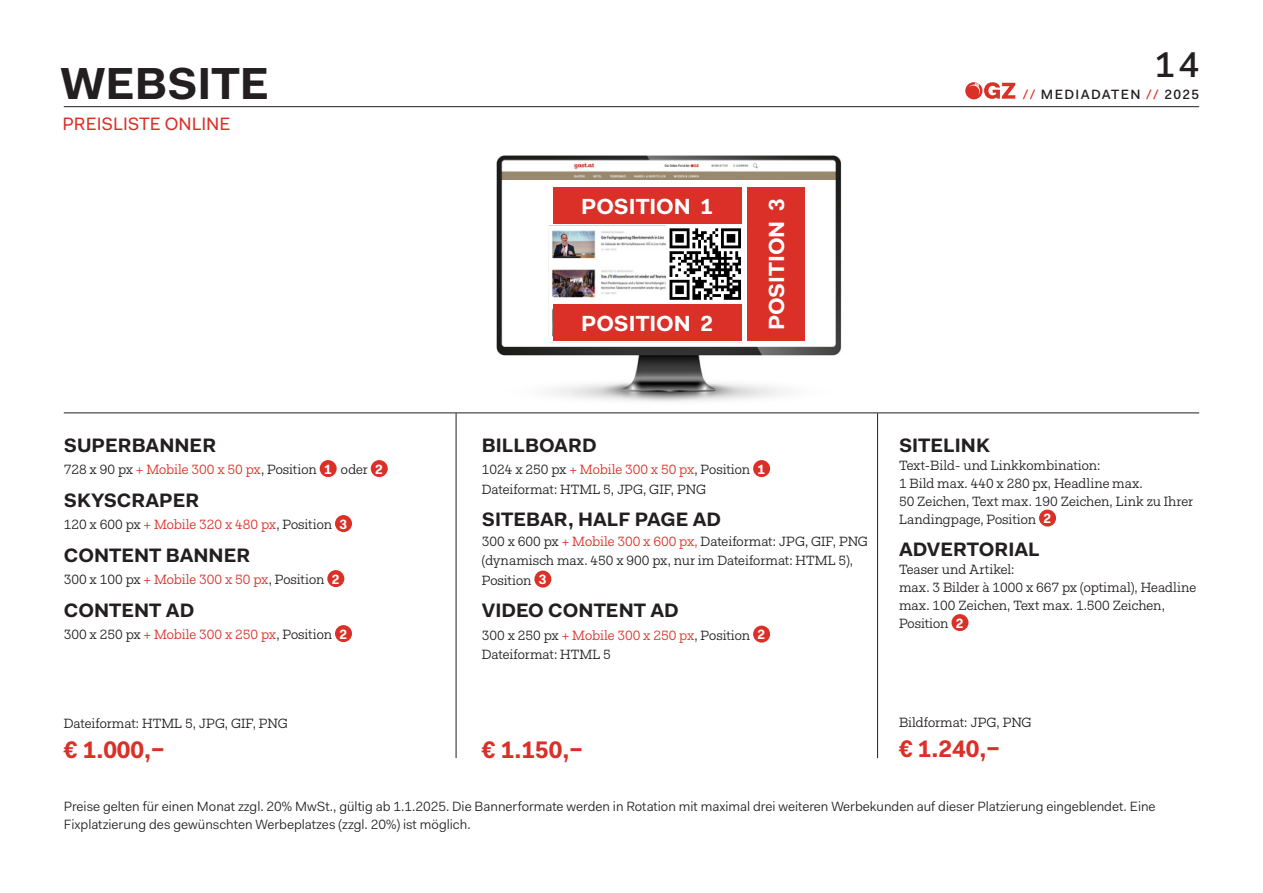
<style>
.page{position:relative;width:1263px;height:893px;background:#fff}
.page>*{position:absolute;margin:0;border:0;box-sizing:border-box;transform-origin:0 0}
._05_Kopfzeile_unterpunkt_inhalt{font:700 45px "Fakt Pro";color:#231f20}
.t1{font:500 36px "Fakt Pro";color:#231f20}
._03_TT_klein{font:700 24px "Fakt Pro";color:#da3028}
._03_TT_Preisliste{font:700 21.9px "Fakt Pro";color:#fff}
._03_TT_Preisliste-2{font:700 19.5px "Fakt Pro";color:#231f20}
._05_Kopfzeile_blau_OHNE_Inhalt{font:18px "Fakt Pro";color:#da3028}
._02_GS_Preisliste{font:13.5px/18px "Fakt Slab Pro Blond";color:#231f20}
._02_BU{font:13.5px/18px "Fakt Pro Blond";color:#231f20}
._03_TT_klein-2{font:13.5px "Fakt Slab Pro Blond";color:#231f20}
.t2{font:500 13.5px "Fakt Pro";letter-spacing:.1em;color:#231f20}
._03_TT_Preisliste-3{font:700 13.5px "Fakt Pro";color:#fff}
.s1{color:#da3028}
</style>
<div class="page">
<hr style="left:64px;top:106px;width:1135px;height:1px;background:#231f20">
<svg style="left:965px;top:82px;width:50px;height:17px"></svg>
<img style="left:496px;top:155px;width:346px;height:247px">
<div style="left:553px;top:188px;width:188px;height:36px;background:#da3028"></div>
<div style="left:553px;top:304px;width:188px;height:37px;background:#da3028"></div>
<div style="left:747px;top:188px;width:58px;height:153px;background:#da3028"></div>
<div style="left:320px;top:460px;width:17px;height:17px;background:#da3028;border-radius:50%"></div>
<div style="left:371px;top:460px;width:17px;height:17px;background:#da3028;border-radius:50%"></div>
<div style="left:335px;top:515px;width:17px;height:17px;background:#da3028;border-radius:50%"></div>
<div style="left:327px;top:570px;width:17px;height:17px;background:#da3028;border-radius:50%"></div>
<div style="left:335px;top:625px;width:17px;height:17px;background:#da3028;border-radius:50%"></div>
<div style="left:753px;top:460px;width:17px;height:17px;background:#da3028;border-radius:50%"></div>
<div style="left:534px;top:571px;width:17px;height:17px;background:#da3028;border-radius:50%"></div>
<div style="left:753px;top:626px;width:17px;height:17px;background:#da3028;border-radius:50%"></div>
<div style="left:1039px;top:510px;width:17px;height:17px;background:#da3028;border-radius:50%"></div>
<div style="left:951px;top:614px;width:17px;height:17px;background:#da3028;border-radius:50%"></div>
<hr style="left:64px;top:412px;width:1135px;height:1px;background:#231f20">
<hr style="left:456px;top:413px;width:1px;height:345px;background:#231f20">
<hr style="left:877px;top:413px;width:1px;height:345px;background:#231f20">
<div style="left:667px;top:225px;width:77px;height:78px;background:#fff"></div>
<svg style="left:669px;top:228px;width:72px;height:72px"></svg>
<p class="_05_Kopfzeile_unterpunkt_inhalt" style="left:60px;top:53px;width:210px">WEBSITE</p>
<p class="_05_Kopfzeile_blau_OHNE_Inhalt" style="left:63px;top:111px;width:170px">PREISLISTE ONLINE</p>
<p class="_03_TT_Preisliste" style="left:581px;top:192px;width:133px">POSITION 1</p>
<p class="_03_TT_Preisliste" style="left:581px;top:309px;width:133px">POSITION 2</p>
<p class="_03_TT_Preisliste" style="left:762px;top:330px;width:133px;rotate:-90deg">POSITION 3</p>
<h2 class="t1" style="left:1155px;top:41px;width:46px">14</h2>
<p class="t2" style="left:1023px;top:85px;width:178px"><span class="s1">//</span> MEDIADATEN <span class="s1">//</span> 2025</p>
<p class="_03_TT_Preisliste-2" style="left:64px;top:432px;width:154px">SUPERBANNER</p>
<p class="_02_GS_Preisliste" style="left:64px;top:460px;width:254px">728 x 90 px <span class="s1">+ Mobile 300 x 50 px</span>, Position</p>
<p class="_03_TT_Preisliste-3" style="left:324px;top:460px;width:9px">1</p>
<p class="_02_GS_Preisliste" style="left:341px;top:460px;width:28px">oder</p>
<p class="_03_TT_Preisliste-3" style="left:375px;top:460px;width:9px">2</p>
<p class="_03_TT_Preisliste-2" style="left:64px;top:487px;width:137px">SKYSCRAPER</p>
<p class="_02_GS_Preisliste" style="left:64px;top:515px;width:270px">120 x 600 px <span class="s1">+ Mobile 320 x 480 px</span>, Position</p>
<p class="_03_TT_Preisliste-3" style="left:339px;top:515px;width:9px">3</p>
<p class="_03_TT_Preisliste-2" style="left:64px;top:542px;width:188px">CONTENT BANNER</p>
<p class="_02_GS_Preisliste" style="left:64px;top:570px;width:262px">300 x 100 px <span class="s1">+ Mobile 300 x 50 px</span>, Position</p>
<p class="_03_TT_Preisliste-3" style="left:332px;top:570px;width:9px">2</p>
<p class="_03_TT_Preisliste-2" style="left:64px;top:597px;width:132px">CONTENT AD</p>
<p class="_02_GS_Preisliste" style="left:64px;top:625px;width:270px">300 x 250 px <span class="s1">+ Mobile 300 x 250 px</span>, Position</p>
<p class="_03_TT_Preisliste-3" style="left:339px;top:625px;width:9px">2</p>
<p class="_03_TT_Preisliste-2" style="left:482px;top:432px;width:116px">BILLBOARD</p>
<p class="_02_GS_Preisliste" style="left:482px;top:460px;width:270px">1024 x 250 px <span class="s1">+ Mobile 300 x 50 px</span>, Position</p>
<p class="_03_TT_Preisliste-3" style="left:757px;top:460px;width:9px">1</p>
<p class="_02_GS_Preisliste" style="left:482px;top:480px;width:226px">Dateiformat: HTML 5, JPG, GIF, PNG</p>
<p class="_03_TT_Preisliste-2" style="left:482px;top:506px;width:241px">SITEBAR, HALF PAGE AD</p>
<p class="_02_GS_Preisliste" style="left:482px;top:531px;width:388px;line-height:19.5px">300 x 600 px <span class="s1">+ Mobile 300 x 600 px,</span> Dateiformat: JPG, GIF, PNG (dynamisch max. 450 x 900 px, nur im Dateiformat: HTML 5),<br>Position</p>
<p class="_03_TT_Preisliste-3" style="left:539px;top:570px;width:9px">3</p>
<p class="_03_TT_Preisliste-2" style="left:482px;top:597px;width:198px">VIDEO CONTENT AD</p>
<p class="_02_GS_Preisliste" style="left:482px;top:626px;width:270px">300 x 250 px <span class="s1">+ Mobile 300 x 250 px</span>, Position</p>
<p class="_03_TT_Preisliste-3" style="left:757px;top:625px;width:9px">2</p>
<p class="_03_TT_klein-2" style="left:482px;top:645px;width:130px">Dateiformat: HTML 5</p>
<p class="_03_TT_klein-2" style="left:64px;top:714px;width:226px">Dateiformat: HTML 5, JPG, GIF, PNG</p>
<p class="_03_TT_klein" style="left:64px;top:734px;width:102px">€ 1.000,–</p>
<p class="_03_TT_klein" style="left:482px;top:734px;width:102px">€ 1.150,–</p>
<p class="_03_TT_Preisliste-2" style="left:899px;top:432px;width:93px">SITELINK</p>
<p class="_02_GS_Preisliste" style="left:899px;top:456px;width:295px">Text-Bild- und Linkkombination:<br>1 Bild max. 440 x 280 px, Headline max.<br>50 Zeichen, Text max. 190 Zeichen, Link zu Ihrer Landingpage, Position</p>
<p class="_03_TT_Preisliste-3" style="left:1043px;top:509px;width:9px">2</p>
<p class="_03_TT_Preisliste-2" style="left:899px;top:536px;width:142px">ADVERTORIAL</p>
<p class="_02_GS_Preisliste" style="left:899px;top:560px;width:299px">Teaser und Artikel:<br>max. 3 Bilder à 1000 x 667 px (optimal), Headline max. 100 Zeichen, Text max. 1.500 Zeichen,<br>Position</p>
<p class="_03_TT_Preisliste-3" style="left:956px;top:614px;width:9px">2</p>
<p class="_03_TT_klein-2" style="left:899px;top:713px;width:134px">Bildformat: JPG, PNG</p>
<p class="_03_TT_klein" style="left:899px;top:733px;width:102px">€ 1.240,–</p>
<p class="_02_BU" style="left:64px;top:797px;width:1093px">Preise gelten für einen Monat zzgl. 20% MwSt., gültig ab 1.1.2025. Die Bannerformate werden in Rotation mit maximal drei weiteren Werbekunden auf dieser Platzierung eingeblendet. Eine<br>Fixplatzierung des gewünschten Werbeplatzes (zzgl. 20%) ist möglich.</p>
</div>
